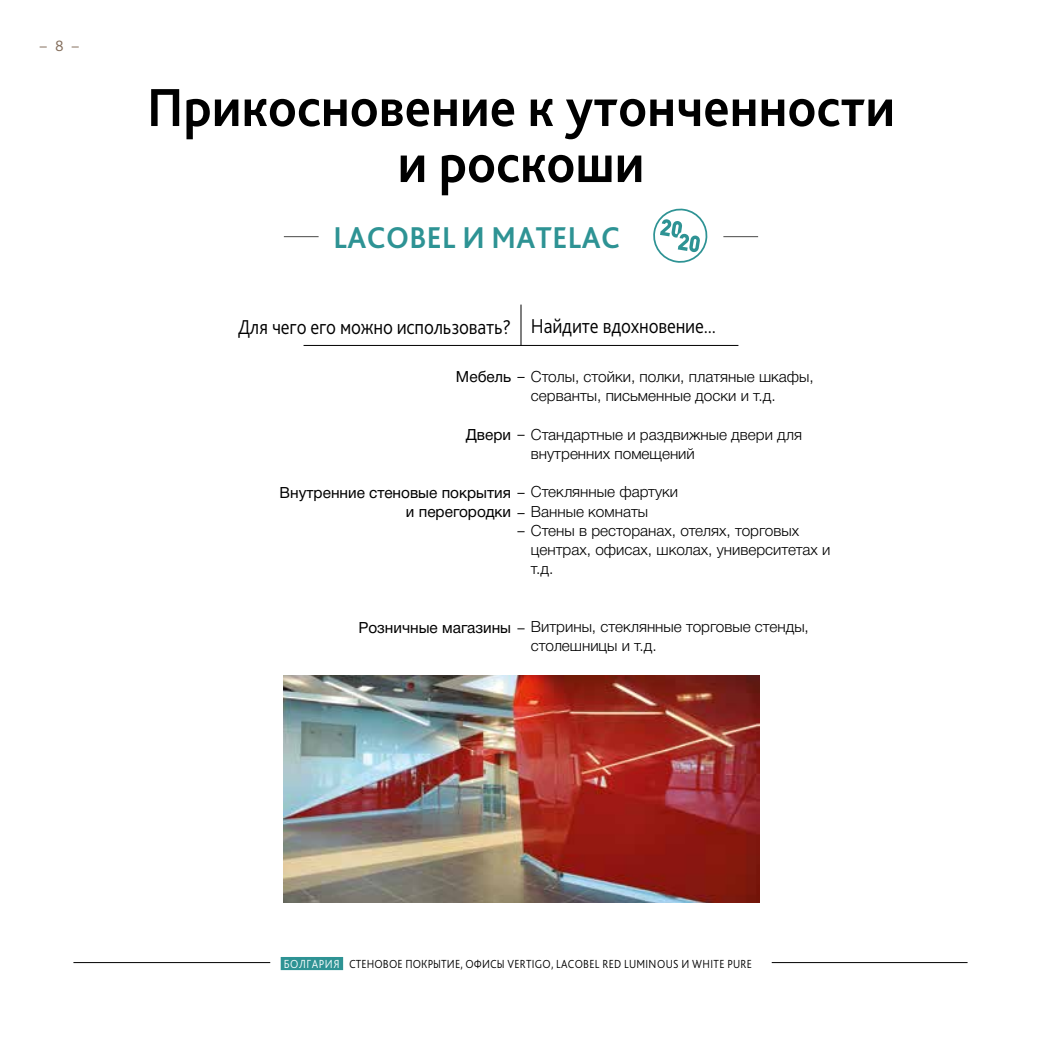
<style>
.page{position:relative;width:1042px;height:1042px;background:#fff}
.page>*{position:absolute;margin:0;border:0;box-sizing:border-box;transform-origin:0 0}
.t1{font:700 56px/56px "Bliss Pro";color:#000;text-align:center;scale:.95 1}
.t2{font:700 31.5px "Bliss Pro";letter-spacing:.015em;color:#2e9394;scale:.95 1}
.t3{font:300 21px "Bliss Pro";letter-spacing:-.01em;color:#000;scale:.9 1}
.t4{font:300 15.75px "Bliss Pro";color:#836d5b}
.t5{font:300 15.4px/19.2px "Helvetica Neue Cyr";color:#000}
.t6{font:15.4px/19.2px "Helvetica Neue Cyr";color:#000;text-align:right}
.t7{font:300 12.25px "Bliss Pro";letter-spacing:.025em;color:#000;scale:.9 1}
.s1{color:#fff}
</style>
<div class="page">
<img style="left:283px;top:675px;width:476px;height:228px">
<hr style="left:303px;top:345px;width:435px;height:1px;background:#000">
<hr style="left:521px;top:305px;width:1px;height:41px;background:#000">
<hr style="left:284px;top:236px;width:35px;height:1px;background:#494948">
<hr style="left:723px;top:236px;width:35px;height:1px;background:#494948">
<svg style="left:653px;top:208px;width:55px;height:55px"></svg>
<hr style="left:772px;top:962px;width:195px;height:1px;background:#000">
<hr style="left:73px;top:962px;width:197px;height:1px;background:#000">
<div style="left:281px;top:957px;width:62px;height:13px;background:#2e9394"></div>
<p class="t4" style="left:40px;top:36px;width:41px">– 8 –</p>
<h1 class="t1" style="left:147px;top:78px;width:789px">Прикосновение к утонченности и роскоши</h1>
<h2 class="t2" style="left:334px;top:218px;width:303px">LACOBEL И MATELAC</h2>
<h3 class="t3" style="left:238px;top:314px;width:305px">Для чего его можно использовать?</h3>
<p class="t6" style="left:456px;top:367px;width:57px">Мебель</p>
<p class="t6" style="left:466px;top:425px;width:47px">Двери</p>
<p class="t6" style="left:280px;top:483px;width:233px">Внутренние стеновые покрытия и перегородки</p>
<p class="t6" style="left:358px;top:618px;width:154px">Розничные магазины</p>
<h3 class="t3" style="left:531px;top:313px;width:207px">Найдите вдохновение...</h3>
<p class="t5" style="left:531px;top:367px;width:284px">Столы, стойки, полки, платяные шкафы, серванты, письменные доски и т.д.</p>
<p class="t5" style="left:531px;top:425px;width:273px">Стандартные и раздвижные двери для внутренних помещений</p>
<p class="t5" style="left:531px;top:482px;width:301px">Стеклянные фартуки<br>Ванные комнаты<br>Стены в ресторанах, отелях, торговых центрах, офисах, школах, университетах и т.д.</p>
<p class="t5" style="left:531px;top:617px;width:279px">Витрины, стеклянные торговые стенды, столешницы и т.д.</p>
<p class="t7" style="left:284px;top:956px;width:522px"><span class="s1">БОЛГАРИЯ</span> СТЕНОВОЕ ПОКРЫТИЕ, ОФИСЫ VERTIGO, LACOBEL RED LUMINOUS И WHITE PURE</p>
</div>
